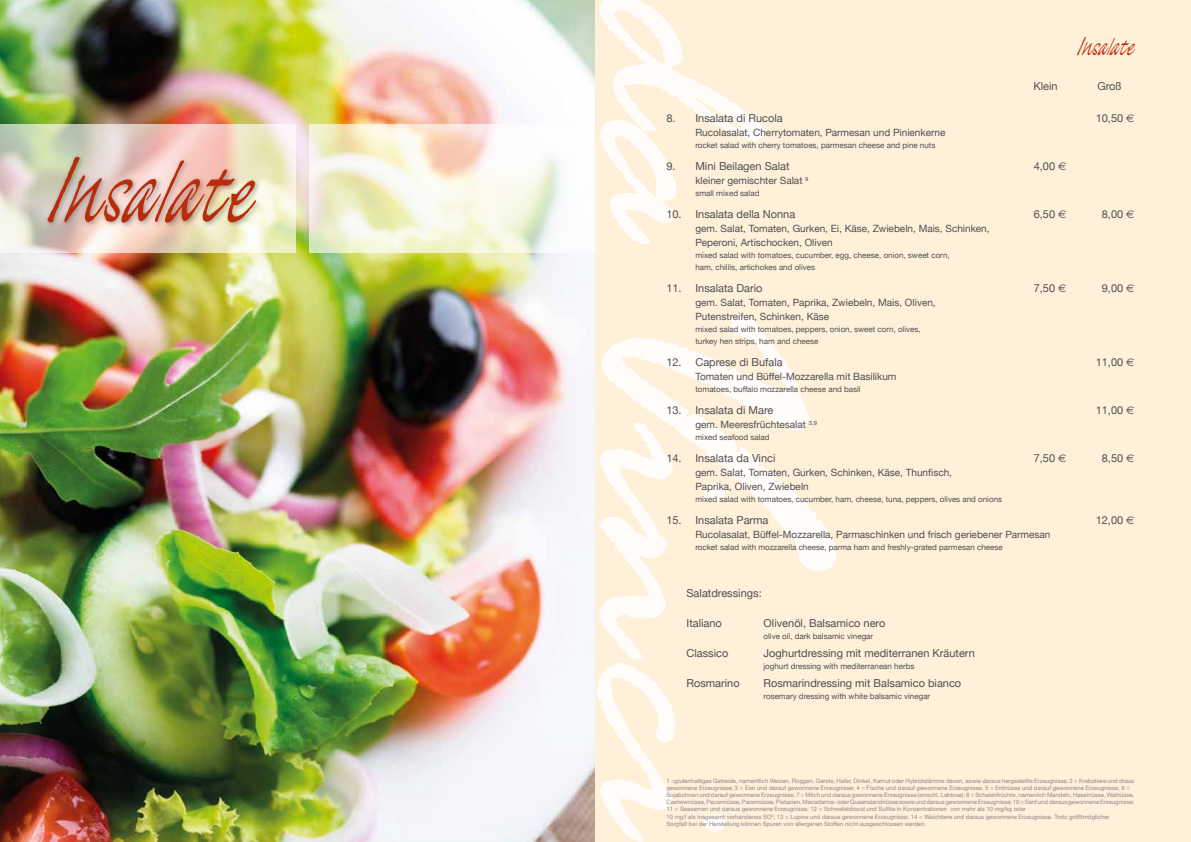
<style>
.page{position:relative;width:1191px;height:842px;background:#fff}
.page>*{position:absolute;margin:0;border:0;box-sizing:border-box;transform-origin:0 0}
.t1{font:90px "Lucifer";letter-spacing:-.01em;color:#b92c0a}
.t2{font:25px "Lucifer";letter-spacing:-.01em;color:#b92c0a}
.t3{font:11px "Helvetica Neue";color:#4f4e52}
.t4{font:10px/14px "Helvetica Neue";color:#4f4e52}
.t5{font:8px/12px "Helvetica Neue";color:#4f4e52}
.t6{font:6px/7.2px "Helvetica Neue";color:#8d888a}
.s1{font-family:"Euro Sans"}
</style>
<div class="page">
<img style="left:0;top:0;width:595px;height:842px">
<svg style="left:309px;top:124px;width:286px;height:128px"></svg>
<svg style="left:0;top:124px;width:296px;height:128px;background:#e4dac6"></svg>
<div style="left:44px;top:153px;width:218px;height:76px;background:#000;opacity:.35"></div>
<div style="left:595px;top:0;width:596px;height:842px;background:#fff0da"></div>
<svg style="left:596px;top:0;width:45px;height:842px"></svg>
<svg style="left:641px;top:2px;width:195px;height:840px"></svg>
<h1 class="t1" style="left:43px;top:129px;width:206px">Insalate</h1>
<h2 class="t2" style="left:1075px;top:29px;width:58px">Insalate</h2>
<h3 class="t3" style="left:1033px;top:78px;width:26px">Klein</h3>
<h3 class="t3" style="left:1097px;top:78px;width:26px">Groß</h3>
<h3 class="t3" style="left:666px;top:111px;width:118px">8. Insalata di Rucola</h3>
<h3 class="t3" style="left:1095px;top:111px;width:40px">10,50 <span class="s1">E</span></h3>
<h3 class="t4" style="left:695px;top:126px;width:252px">Rucolasalat, Cherrytomaten, Parmesan und Pinienkerne</h3>
<h3 class="t5" style="left:695px;top:140px;width:241px">rocket salad with cherry tomatoes, parmesan cheese and pine nuts</h3>
<h3 class="t3" style="left:666px;top:159px;width:125px">9. Mini Beilagen Salat</h3>
<h3 class="t3" style="left:1033px;top:159px;width:34px">4,00 <span class="s1">E</span></h3>
<h3 class="t4" style="left:695px;top:174px;width:115px">kleiner gemischter Salat <sup>9</sup></h3>
<h3 class="t5" style="left:695px;top:188px;width:66px">small mixed salad</h3>
<h3 class="t3" style="left:666px;top:207px;width:130px">10. Insalata della Nonna</h3>
<h3 class="t3" style="left:1033px;top:207px;width:34px">6,50 <span class="s1">E</span></h3>
<h3 class="t3" style="left:1101px;top:207px;width:34px">8,00 <span class="s1">E</span></h3>
<h3 class="t4" style="left:695px;top:222px;width:296px">gem. Salat, Tomaten, Gurken, Ei, Käse, Zwiebeln, Mais, Schinken,<br>Peperoni, Artischocken, Oliven</h3>
<h3 class="t5" style="left:695px;top:250px;width:256px">mixed salad with tomatoes, cucumber, egg, cheese, onion, sweet corn, ham, chillis, artichokes and olives</h3>
<h3 class="t3" style="left:666px;top:281px;width:98px">11. Insalata Dario</h3>
<h3 class="t3" style="left:1033px;top:281px;width:34px">7,50 <span class="s1">E</span></h3>
<h3 class="t3" style="left:1101px;top:281px;width:34px">9,00 <span class="s1">E</span></h3>
<h3 class="t4" style="left:695px;top:296px;width:242px">gem. Salat, Tomaten, Paprika, Zwiebeln, Mais, Oliven,<br>Putenstreifen, Schinken, Käse</h3>
<h3 class="t5" style="left:695px;top:324px;width:227px">mixed salad with tomatoes, peppers, onion, sweet corn, olives, turkey hen strips, ham and cheese</h3>
<h3 class="t3" style="left:666px;top:355px;width:118px">12. Caprese di Bufala</h3>
<h3 class="t3" style="left:1095px;top:355px;width:40px">11,00 <span class="s1">E</span></h3>
<h3 class="t4" style="left:695px;top:370px;width:202px">Tomaten und Büffel-Mozzarella mit Basilikum</h3>
<h3 class="t5" style="left:695px;top:384px;width:167px">tomatoes, buffalo mozzarella cheese and basil</h3>
<h3 class="t3" style="left:666px;top:403px;width:109px">13. Insalata di Mare</h3>
<h3 class="t3" style="left:1095px;top:403px;width:40px">11,00 <span class="s1">E</span></h3>
<h3 class="t4" style="left:695px;top:418px;width:123px">gem. Meeresfrüchtesalat <sup>3,9</sup></h3>
<h3 class="t5" style="left:695px;top:432px;width:76px">mixed seafood salad</h3>
<h3 class="t3" style="left:666px;top:451px;width:111px">14. Insalata da Vinci</h3>
<h3 class="t3" style="left:1033px;top:451px;width:34px">7,50 <span class="s1">E</span></h3>
<h3 class="t3" style="left:1101px;top:451px;width:34px">8,50 <span class="s1">E</span></h3>
<h3 class="t4" style="left:695px;top:466px;width:258px">gem. Salat, Tomaten, Gurken, Schinken, Käse, Thunfisch,<br>Paprika, Oliven, Zwiebeln</h3>
<h3 class="t5" style="left:695px;top:494px;width:308px">mixed salad with tomatoes, cucumber, ham, cheese, tuna, peppers, olives and onions</h3>
<h3 class="t3" style="left:666px;top:513px;width:104px">15. Insalata Parma</h3>
<h3 class="t3" style="left:1095px;top:513px;width:40px">12,00 <span class="s1">E</span></h3>
<h3 class="t4" style="left:695px;top:528px;width:356px">Rucolasalat, Büffel-Mozzarella, Parmaschinken und frisch geriebener Parmesan</h3>
<h3 class="t5" style="left:695px;top:542px;width:309px">rocket salad with mozzarella cheese, parma ham and freshly-grated parmesan cheese</h3>
<h3 class="t3" style="left:686px;top:585px;width:77px">Salatdressings:</h3>
<h3 class="t3" style="left:686px;top:615px;width:37px">Italiano</h3>
<h3 class="t3" style="left:763px;top:615px;width:123px">Olivenöl, Balsamico nero</h3>
<h3 class="t5" style="left:763px;top:631px;width:111px">olive oil, dark balsamic vinegar</h3>
<h3 class="t3" style="left:686px;top:645px;width:43px">Classico</h3>
<h3 class="t3" style="left:763px;top:645px;width:213px">Joghurtdressing mit mediterranen Kräutern</h3>
<h3 class="t5" style="left:763px;top:661px;width:152px">joghurt dressing with mediterranean herbs</h3>
<h3 class="t3" style="left:686px;top:675px;width:55px">Rosmarino</h3>
<h3 class="t3" style="left:763px;top:675px;width:199px">Rosmarindressing mit Balsamico bianco</h3>
<h3 class="t5" style="left:763px;top:691px;width:168px">rosemary dressing with white balsamic vinegar</h3>
<p class="t6" style="left:666px;top:777px;width:469px">1 =glutenhaltiges Getreide, namentlich Weizen, Roggen, Gerste, Hafer, Dinkel, Kamut oder Hybridstämme davon, sowie daraus hergestellte Erzeugnisse; 2 = Krebstiere und draus gewonnene Erzeugnisse; 3 = Eier und darauf gewonnene Erzeugnisse; 4 = Fische und darauf gewonnene Erzeugnisse; 5 = Erdnüsse und darauf gewonnene Erzeugnisse; 6 = Sojabohnen und darauf gewonnene Erzeugnisse; 7 = Milch und daraus gewonnene Erzeugnisse (einschl. Laktose); 8 = Schalenfrüchte, namenlich Mandeln, Haselnüsse, Walnüsse, Cashewnüsse,Pecannüsse,Parannüsse,Pistazien,Macadamia- oderQueenslandnüsse sowie unddaraus gewonneneErzeugnisse; 10=Senf unddaraus gewonneneErzeugnisse; 11 = Seasamen und daraus gewonnene Erzeugnisse; 12 = Schwefeldioxid und Sulfite in Konzentrationen von mehr als 10 mg/kg oder<br>10 mg/l als insgesamt vorhandenes SO<sup>2</sup>; 13 = Lupine und daraus gewonnene Erzeugnisse; 14 = Weichtiere und daraus gewonnene Erzeugnisse. Trotz größtmöglicher<br>Sorgfalt bei der Herstellung können Spuren von allergenen Stoffen nicht ausgeschlossen werden.</p>
</div>
